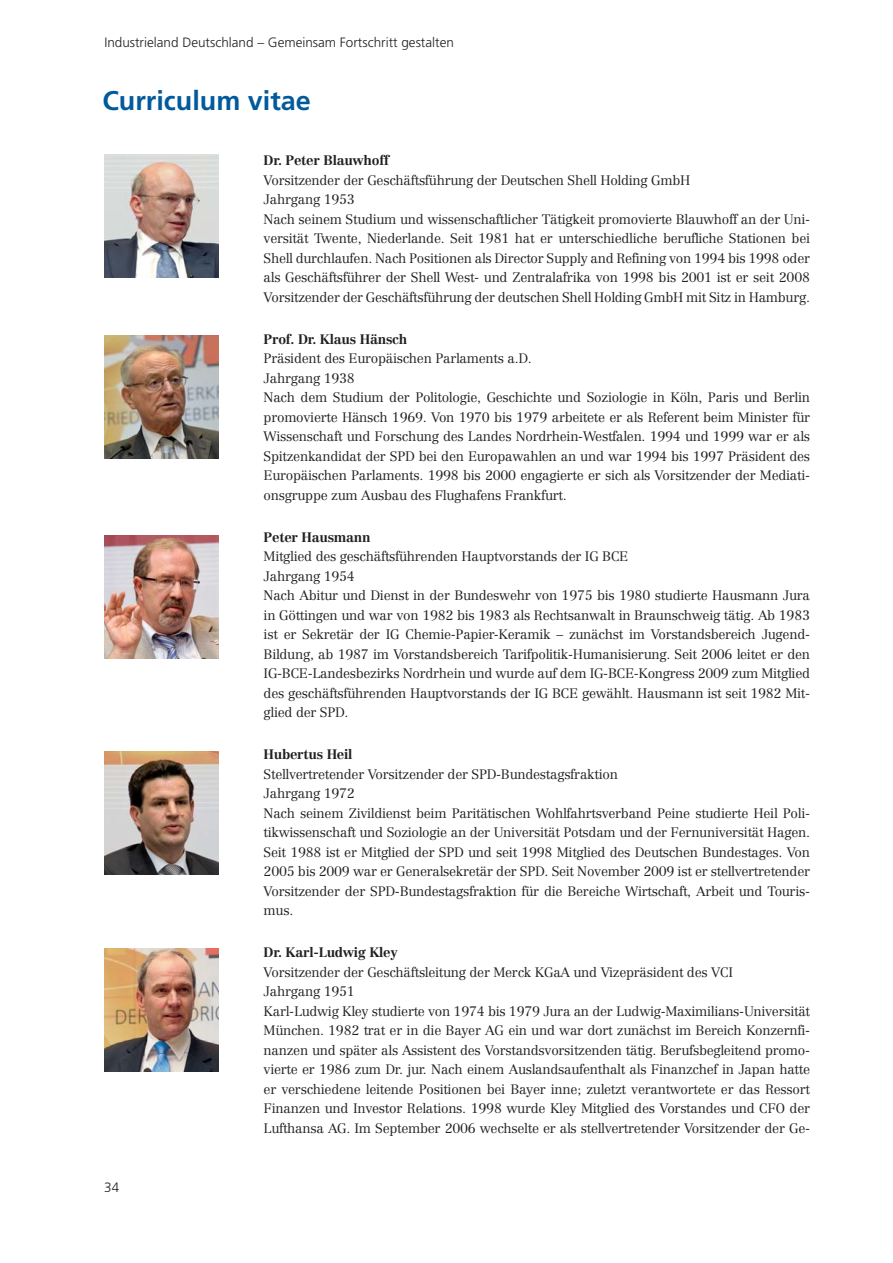
<style>
.page{position:relative;width:893px;height:1263px;background:#fff}
.page>*{position:absolute;margin:0;border:0;box-sizing:border-box;transform-origin:0 0}
.t1{font:700 27px "Frutiger";color:#005a9c}
.t2{font:300 13.5px/19.5px "Centennial";letter-spacing:-.02em;color:#231f20}
.t3{font:700 13.5px "Centennial";letter-spacing:-.02em;color:#231f20}
.t4{font:300 13.5px "Frutiger";color:#231f20}
</style>
<div class="page">
<img style="left:104px;top:155px;width:115px;height:123px">
<img style="left:104px;top:336px;width:115px;height:123px">
<img style="left:104px;top:536px;width:115px;height:123px">
<img style="left:104px;top:751px;width:115px;height:123px">
<img style="left:104px;top:949px;width:115px;height:122px">
<p class="t4" style="left:104px;top:37px;width:351px">Industrieland Deutschland – Gemeinsam Fortschritt gestalten</p>
<h1 class="t1" style="left:102px;top:90px;width:210px">Curriculum vitae</h1>
<p class="t4" style="left:104px;top:1181px;width:17px">34</p>
<p class="t3" style="left:264px;top:155px;width:127px">Dr. Peter Blauwhoff</p>
<p class="t2" style="left:264px;top:171px;width:548px">Vorsitzender der Geschäftsführung der Deutschen Shell Holding GmbH<br>Jahrgang 1953<br>Nach seinem Studium und wissenschaftlicher Tätigkeit promovierte Blauwhoff an der Uni&shy;versität Twente, Niederlande. Seit 1981 hat er unterschiedliche berufliche Stationen bei Shell durchlaufen. Nach Positionen als Director Supply and Refining von 1994 bis 1998 oder als Geschäftsführer der Shell West- und Zentralafrika von 1998 bis 2001 ist er seit 2008<br>Vorsitzender der Geschäftsführung der deutschen Shell Holding GmbH mit Sitz in Hamburg.</p>
<p class="t3" style="left:264px;top:333px;width:145px">Prof. Dr. Klaus Hänsch</p>
<p class="t2" style="left:264px;top:350px;width:548px">Präsident des Europäischen Parlaments a.D.<br>Jahrgang 1938<br>Nach dem Studium der Politologie, Geschichte und Soziologie in Köln, Paris und Berlin promovierte Hänsch 1969. Von 1970 bis 1979 arbeitete er als Referent beim Minister für Wissenschaft und Forschung des Landes Nordrhein-Westfalen. 1994 und 1999 war er als Spitzenkandidat der SPD bei den Europawahlen an und war 1994 bis 1997 Präsident des Europäischen Parlaments. 1998 bis 2000 engagierte er sich als Vorsitzender der Mediati&shy;onsgruppe zum Ausbau des Flughafens Frankfurt.</p>
<p class="t3" style="left:264px;top:531px;width:109px">Peter Hausmann</p>
<p class="t2" style="left:264px;top:548px;width:548px">Mitglied des geschäftsführenden Hauptvorstands der IG BCE<br>Jahrgang 1954<br>Nach Abitur und Dienst in der Bundeswehr von 1975 bis 1980 studierte Hausmann Jura in Göttingen und war von 1982 bis 1983 als Rechtsanwalt in Braunschweig tätig. Ab 1983 ist er Sekretär der IG Chemie-Papier-Keramik – zunächst im Vorstandsbereich Jugend-Bildung, ab 1987 im Vorstandsbereich Tarifpolitik-Humanisierung. Seit 2006 leitet er den IG-BCE-Landesbezirks Nordrhein und wurde auf dem IG-BCE-Kongress 2009 zum Mitglied des geschäftsführenden Hauptvorstands der IG BCE gewählt. Hausmann ist seit 1982 Mit&shy;glied der SPD.</p>
<p class="t3" style="left:264px;top:749px;width:90px">Hubertus Heil</p>
<p class="t2" style="left:264px;top:765px;width:548px">Stellvertretender Vorsitzender der SPD-Bundestagsfraktion<br>Jahrgang 1972<br>Nach seinem Zivildienst beim Paritätischen Wohlfahrtsverband Peine studierte Heil Poli&shy;tikwissenschaft und Soziologie an der Universität Potsdam und der Fernuniversität Hagen.<br>Seit 1988 ist er Mitglied der SPD und seit 1998 Mitglied des Deutschen Bundestages. Von 2005 bis 2009 war er Generalsekretär der SPD. Seit November 2009 ist er stellvertretender Vorsitzender der SPD-Bundestagsfraktion für die Bereiche Wirtschaft, Arbeit und Touris&shy;mus.</p>
<p class="t3" style="left:264px;top:947px;width:136px">Dr. Karl-Ludwig Kley</p>
<p class="t2" style="left:264px;top:963px;width:548px">Vorsitzender der Geschäftsleitung der Merck KGaA und Vizepräsident des VCI<br>Jahrgang 1951<br>Karl-Ludwig Kley studierte von 1974 bis 1979 Jura an der Ludwig-Maximilians-Universität München. 1982 trat er in die Bayer AG ein und war dort zunächst im Bereich Konzernfi&shy;nanzen und später als Assistent des Vorstandsvorsitzenden tätig. Berufsbegleitend promo&shy;vierte er 1986 zum Dr. jur. Nach einem Auslandsaufenthalt als Finanzchef in Japan hatte er verschiedene leitende Positionen bei Bayer inne; zuletzt verantwortete er das Ressort Finanzen und Investor Relations. 1998 wurde Kley Mitglied des Vorstandes und CFO der Lufthansa AG. Im September 2006 wechselte er als stellvertretender Vorsitzender der Ge-</p>
</div>
